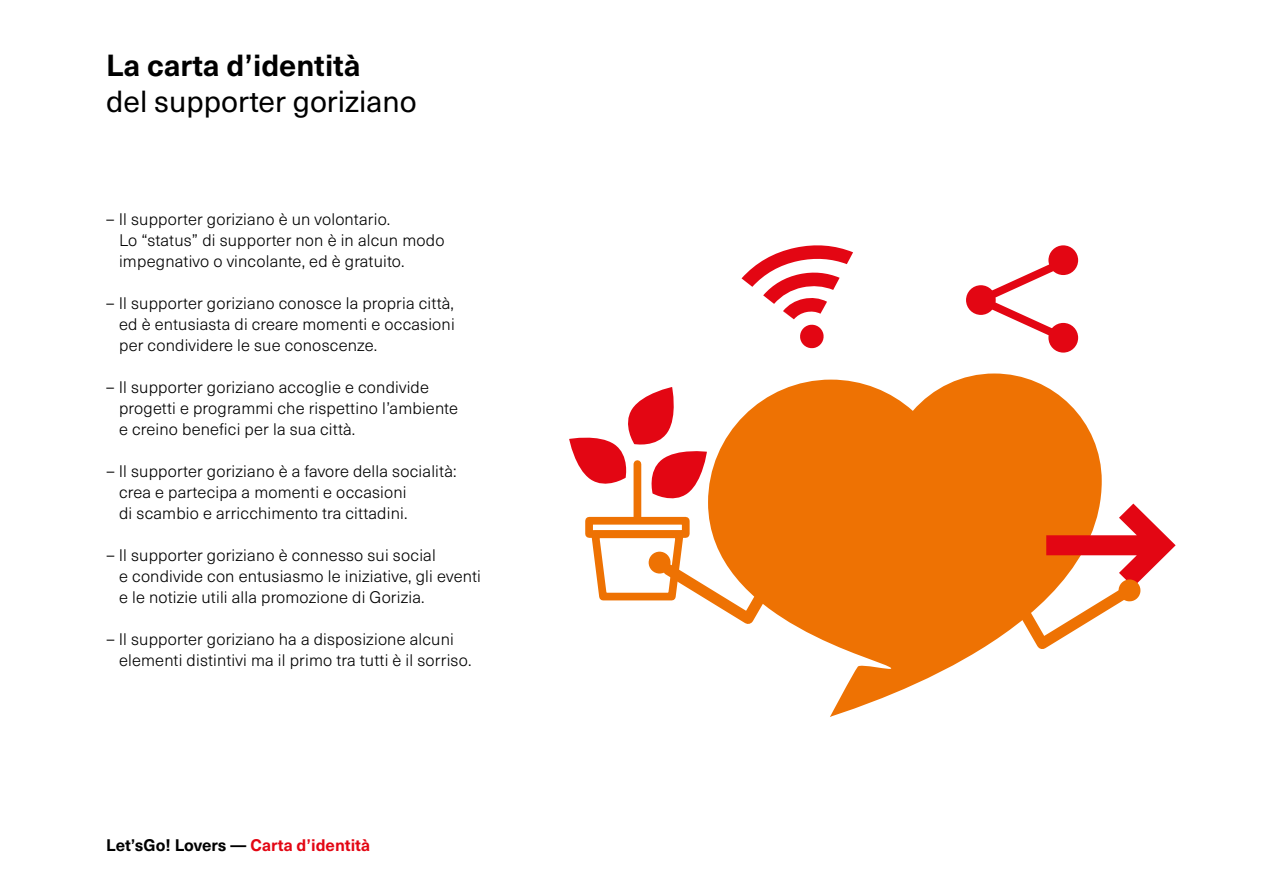
<style>
.page{position:relative;width:1263px;height:893px;background:#fff}
.page>*{position:absolute;margin:0;border:0;box-sizing:border-box;transform-origin:0 0}
.t1{font:30px "Neue Haas Unica Pro";color:#000}
.t2{font:700 30px "Neue Haas Unica Pro";color:#000}
.t3{font:300 16.5px/21px "Neue Haas Unica Pro";letter-spacing:.01em;color:#000}
.t4{font:700 16.5px "Neue Haas Unica Pro";color:#000}
.s1{color:#e30613}
</style>
<div class="page">
<svg style="left:708px;top:373px;width:394px;height:344px;fill:#ee7203"></svg>
<svg style="left:983px;top:504px;width:193px;height:155px"></svg>
<div style="left:585px;top:517px;width:105px;height:21px;border:8px solid #ee7203"></div>
<svg style="left:587px;top:526px;width:220px;height:108px"></svg>
<div style="left:633px;top:464px;width:8px;height:54px;background:#ee7203"></div>
<svg style="left:569px;top:387px;width:138px;height:118px"></svg>
<svg style="left:741px;top:245px;width:112px;height:104px"></svg>
<div style="left:1048px;top:245px;width:30px;height:30px;background:#e30613;border-radius:50%"></div>
<div style="left:1048px;top:323px;width:30px;height:30px;background:#e30613;border-radius:50%"></div>
<svg style="left:966px;top:285px;width:30px;height:30px"></svg>
<svg style="left:970px;top:254px;width:100px;height:92px"></svg>
<h1 class="t2" style="left:106px;top:47px;width:256px">La carta d’identità</h1>
<h1 class="t1" style="left:106px;top:83px;width:312px">del supporter goriziano</h1>
<p class="t3" style="left:119px;top:209px;width:327px;text-indent:-13px">– Il supporter goriziano è un volontario.<br>Lo “status” di supporter non è in alcun modo impegnativo o vincolante, ed è gratuito.</p>
<p class="t3" style="left:119px;top:293px;width:337px;text-align:justify;text-indent:-13px">– Il supporter goriziano conosce la propria città, ed è entusiasta di creare momenti e occasioni per condividere le sue conoscenze.</p>
<p class="t3" style="left:119px;top:377px;width:340px;text-indent:-13px">– Il supporter goriziano accoglie e condivide progetti e programmi che rispettino l’ambiente e creino benefici per la sua città.</p>
<p class="t3" style="left:119px;top:461px;width:339px;text-indent:-13px">– Il supporter goriziano è a favore della socialità: crea e partecipa a momenti e occasioni<br>di scambio e arricchimento tra cittadini.</p>
<p class="t3" style="left:119px;top:545px;width:363px;text-indent:-13px">– Il supporter goriziano è connesso sui social<br>e condivide con entusiasmo le iniziative, gli eventi e le notizie utili alla promozione di Gorizia.</p>
<p class="t3" style="left:119px;top:629px;width:354px;text-indent:-13px">– Il supporter goriziano ha a disposizione alcuni elementi distintivi ma il primo tra tutti è il sorriso.</p>
<p class="t4" style="left:106px;top:835px;width:265px">Let’sGo! Lovers — <span class="s1">Carta d’identità</span></p>
</div>
